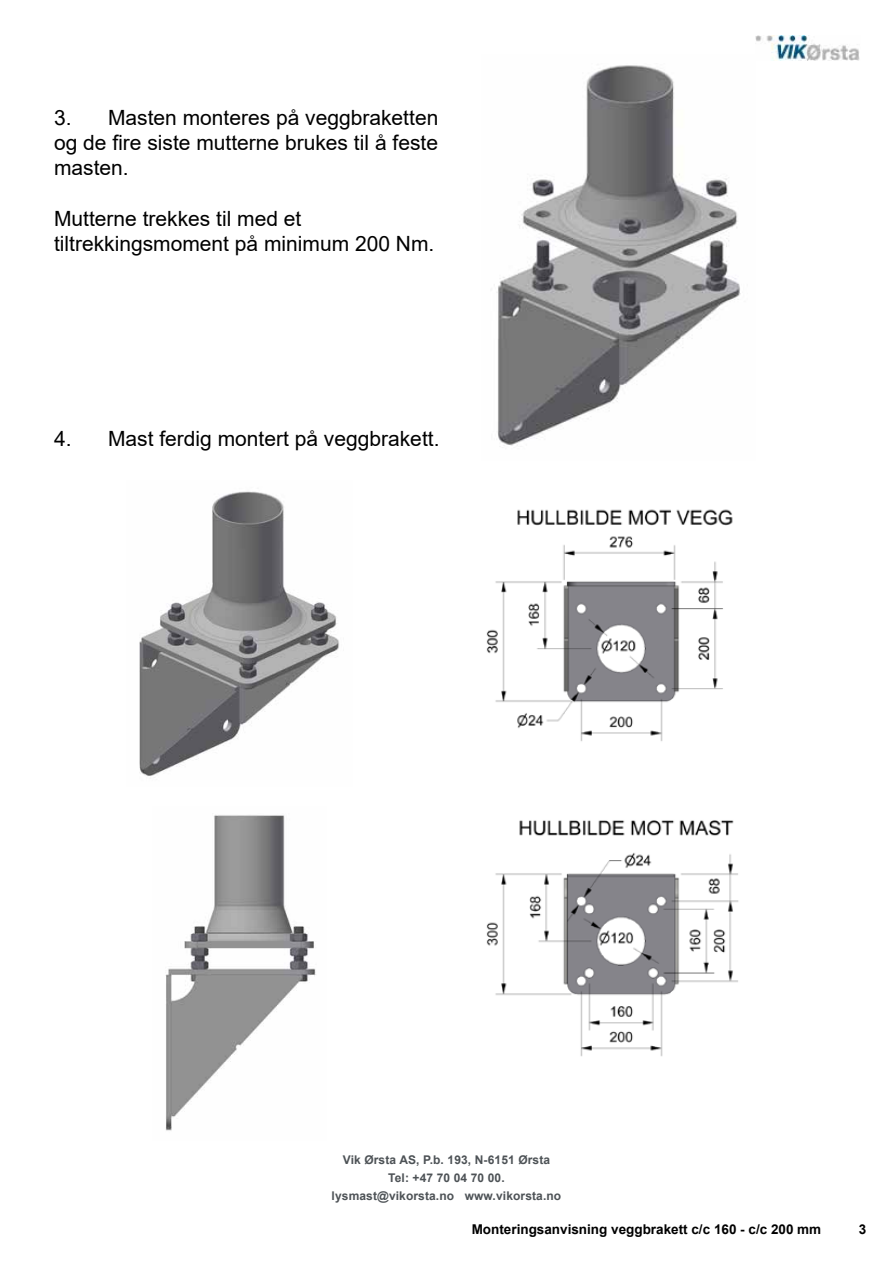
<style>
.page{position:relative;width:893px;height:1263px;background:#fff}
.page>*{position:absolute;margin:0;border:0;box-sizing:border-box;transform-origin:0 0}
.t1{font:21px/25.2px "Arial";color:#000;text-align:justify}
.t2{font:700 13.5px "Arial";color:#000}
.t3{font:700 12px/18px "Arial";letter-spacing:.01em;color:#4d5256;text-align:center}
</style>
<div class="page">
<img style="left:755px;top:36px;width:105px;height:24px">
<img style="left:496px;top:65px;width:245px;height:381px">
<img style="left:139px;top:491px;width:200px;height:285px">
<img style="left:165px;top:815px;width:151px;height:316px">
<img style="left:486px;top:509px;width:253px;height:548px">
<p class="t1" style="left:54px;top:105px;width:386px">3. Masten monteres på veggbraketten og de fire siste mutterne brukes til å feste masten.</p>
<p class="t1" style="left:54px;top:205px;width:382px">Mutterne trekkes til med et tiltrekkingsmoment på minimum 200 Nm.</p>
<p class="t1" style="left:54px;top:425px;width:387px">4. Mast ferdig montert på veggbrakett.</p>
<p class="t3" style="left:332px;top:1151px;width:231px">Vik Ørsta AS, P.b. 193, N-6151 Ørsta<br>Tel: +47 70 04 70 00. lysmast@vikorsta.no www.vikorsta.no</p>
<p class="t2" style="left:472px;top:1219px;width:351px">Monteringsanvisning veggbrakett c/c 160 - c/c 200 mm</p>
<p class="t2" style="left:859px;top:1219px;width:9px">3</p>
</div>
